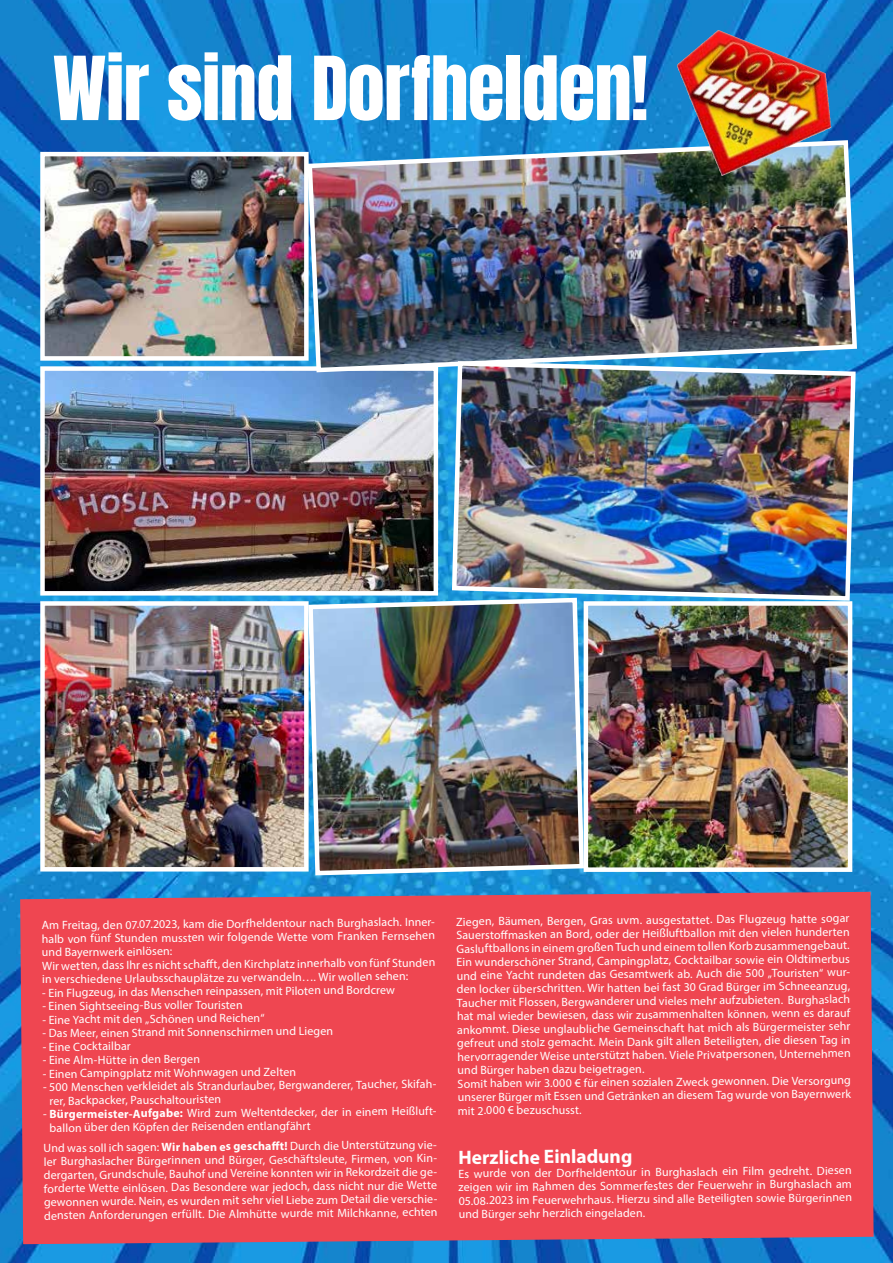
<style>
.page{position:relative;width:893px;height:1263px;background:#fff}
.page>*{position:absolute;margin:0;border:0;box-sizing:border-box;transform-origin:0 0}
.t1{font:75px "Anton";letter-spacing:-.01em;color:#fff}
.t2{font:700 19.5px "Myriad Pro";letter-spacing:-.01em;color:#fff}
.t3{font:12px/13.6px "Myriad Pro";color:#fff;text-align:justify}
.s1{font-weight:700}
</style>
<div class="page">
<img style="left:0;top:0;width:893px;height:1263px">
<div style="left:20px;top:892px;width:854px;height:352px;background:#ef4651"></div>
<img style="left:45px;top:371px;width:388px;height:219px">
<div style="left:40px;top:366px;width:398px;height:229px;border:4px solid #fff"></div>
<img style="left:305px;top:138px;width:554px;height:237px">
<img style="left:45px;top:606px;width:259px;height:260px">
<div style="left:40px;top:601px;width:269px;height:270px;border:4px solid #fff"></div>
<img style="left:450px;top:359px;width:408px;height:244px">
<img style="left:589px;top:606px;width:258px;height:261px">
<div style="left:584px;top:601px;width:268px;height:271px;border:4px solid #fff"></div>
<img style="left:306px;top:595px;width:280px;height:283px">
<img style="left:45px;top:157px;width:259px;height:199px">
<div style="left:40px;top:152px;width:269px;height:209px;border:4px solid #fff"></div>
<img style="left:676px;top:30px;width:155px;height:146px">
<h1 class="t1" style="left:53px;top:50px;width:597px">Wir sind Dorfhelden!</h1>
<p class="t3" style="left:42px;top:916px;width:395px;line-height:14.1px">Am Freitag, den 07.07.2023, kam die Dorfheldentour nach Burghaslach. Inner&shy;halb von fünf Stunden mussten wir folgende Wette vom Franken Fernsehen und Bayernwerk einlösen:</p>
<p class="t3" style="left:42px;top:957px;width:395px">Wir wetten, dass Ihr es nicht schafft, den Kirchplatz innerhalb von fünf Stunden in verschiedene Urlaubsschauplätze zu verwandeln…. Wir wollen sehen:</p>
<p class="t3" style="left:42px;top:984px;width:354px">- Ein Flugzeug, in das Menschen reinpassen, mit Piloten und Bordcrew</p>
<p class="t3" style="left:42px;top:998px;width:202px">- Einen Sightseeing-Bus voller Touristen</p>
<p class="t3" style="left:42px;top:1012px;width:224px">- Eine Yacht mit den „Schönen und Reichen“</p>
<p class="t3" style="left:43px;top:1025px;width:292px">- Das Meer, einen Strand mit Sonnenschirmen und Liegen</p>
<p class="t3" style="left:43px;top:1039px;width:90px">- Eine Cocktailbar</p>
<p class="t3" style="left:43px;top:1052px;width:159px">- Eine Alm-Hütte in den Bergen</p>
<p class="t3" style="left:43px;top:1066px;width:255px">- Einen Campingplatz mit Wohnwagen und Zelten</p>
<p class="t3" style="left:49px;top:1078px;width:389px;line-height:14.4px;text-indent:-6px">- 500 Menschen verkleidet als Strandurlauber, Bergwanderer, Taucher, Skifah&shy;rer, Backpacker, Pauschaltouristen</p>
<p class="t3" style="left:50px;top:1104px;width:389px;line-height:14.5px;text-indent:-6px">- <span class="s1">Bürgermeister-Aufgabe:</span> Wird zum Weltentdecker, der in einem Heißluft&shy;ballon über den Köpfen der Reisenden entlangfährt</p>
<p class="t3" style="left:44px;top:1139px;width:396px">Und was soll ich sagen: <span class="s1">Wir haben es geschafft!</span> Durch die Unterstützung vie&shy;ler Burghaslacher Bürgerinnen und Bürger, Geschäftsleute, Firmen, von Kin&shy;dergarten, Grundschule, Bauhof und Vereine konnten wir in Rekordzeit die ge&shy;forderte Wette einlösen. Das Besondere war jedoch, dass nicht nur die Wette gewonnen wurde. Nein, es wurden mit sehr viel Liebe zum Detail die verschie&shy;densten Anforderungen erfüllt. Die Almhütte wurde mit Milchkanne, echten</p>
<p class="t3" style="left:456px;top:913px;width:396px">Ziegen, Bäumen, Bergen, Gras uvm. ausgestattet. Das Flugzeug hatte sogar Sauerstoffmasken an Bord, oder der Heißluftballon mit den vielen hunderten Gasluftballons in einem großen Tuch und einem tollen Korb zusammengebaut.<br>Ein wunderschöner Strand, Campingplatz, Cocktailbar sowie ein Oldtimerbus und eine Yacht rundeten das Gesamtwerk ab. Auch die 500 „Touristen“ wur&shy;den locker überschritten. Wir hatten bei fast 30 Grad Bürger im Schneeanzug, Taucher mit Flossen, Bergwanderer und vieles mehr aufzubieten. Burghaslach hat mal wieder bewiesen, dass wir zusammenhalten können, wenn es darauf ankommt. Diese unglaubliche Gemeinschaft hat mich als Bürgermeister sehr gefreut und stolz gemacht. Mein Dank gilt allen Beteiligten, die diesen Tag in hervorragender Weise unterstützt haben. Viele Privatpersonen, Unternehmen und Bürger haben dazu beigetragen.</p>
<p class="t3" style="left:458px;top:1075px;width:395px;line-height:14.1px">Somit haben wir 3.000 € für einen sozialen Zweck gewonnen. Die Versorgung unserer Bürger mit Essen und Getränken an diesem Tag wurde von Bayernwerk mit 2.000 € bezuschusst.</p>
<h2 class="t2" style="left:458px;top:1144px;width:176px">Herzliche Einladung</h2>
<p class="t3" style="left:458px;top:1165px;width:395px">Es wurde von der Dorfheldentour in Burghaslach ein Film gedreht. Diesen zeigen wir im Rahmen des Sommerfestes der Feuerwehr in Burghaslach am 05.08.2023 im Feuerwehrhaus. Hierzu sind alle Beteiligten sowie Bürgerinnen und Bürger sehr herzlich eingeladen.</p>
</div>
